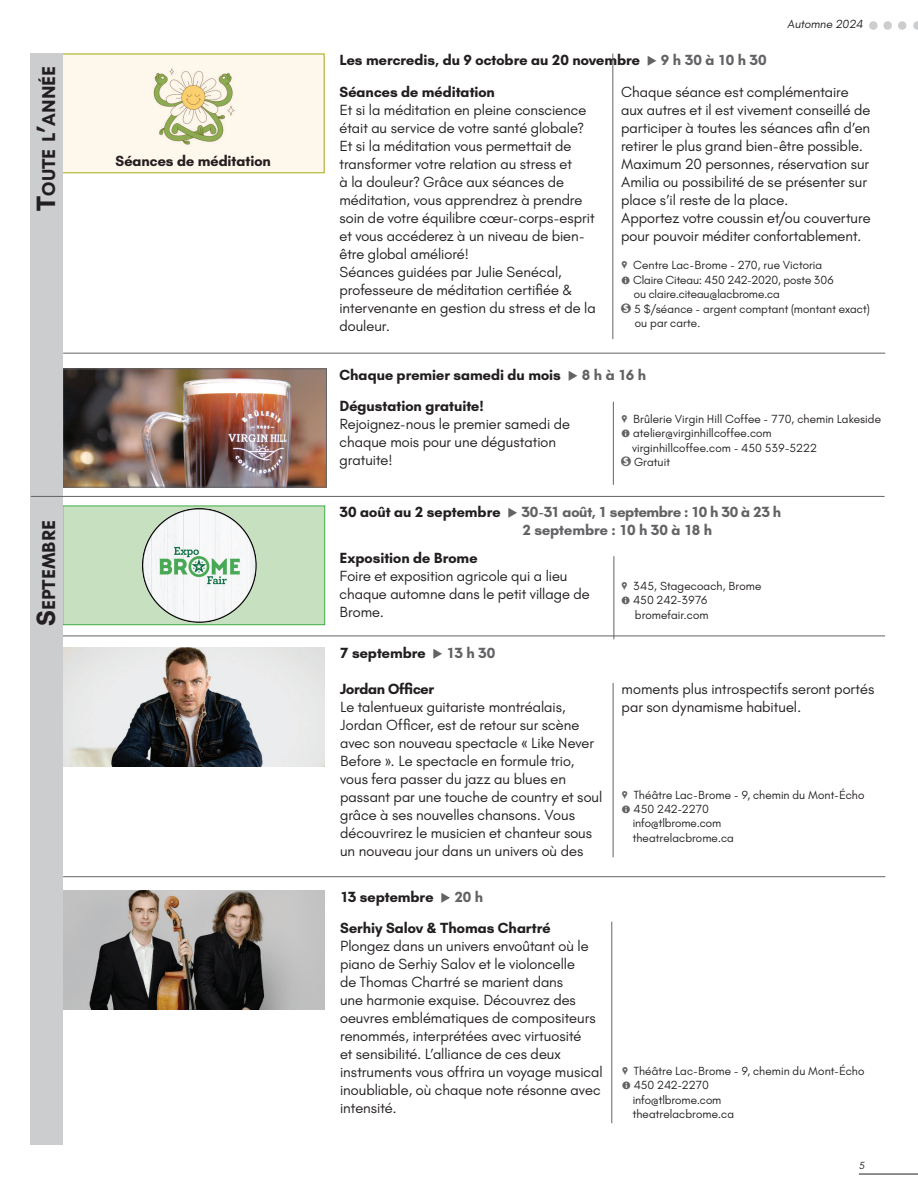
<style>
.page{position:relative;width:918px;height:1188px;background:#fff}
.page>*{position:absolute;margin:0;border:0;box-sizing:border-box;transform-origin:0 0}
.t1{font:700 18.9px "Glacial Indifference";color:#231f20}
.t2{font:15px/18px "Glacial Indifference";color:#231f20}
.t3{font:700 15px "Glacial Indifference";color:#231f20}
.t4{font:700 15px/18px "Glacial Indifference";color:#636366}
.t5{font:12px "Glacial Indifference";letter-spacing:.005em;color:#231f20}
.t6{font:10.5px "Glacial Indifference";color:#231f20}
.s1{font-size:27px}
.s2{color:#636366}
.s3{font-family:"Modern Pictograms";color:#636366}
.s4{font-family:"Circled";color:#636366}
.s5{color:#231f20}
.s6{font-family:"Arial Narrow"}
</style>
<div class="page">
<hr style="left:859px;top:1174px;width:59px;height:1px;background:#231f20">
<div style="left:869px;top:21px;width:9px;height:9px;background:#cccdcf;border-radius:50%"></div>
<div style="left:883px;top:21px;width:9px;height:9px;background:#cccdcf;border-radius:50%"></div>
<div style="left:898px;top:21px;width:9px;height:9px;background:#cccdcf;border-radius:50%"></div>
<svg style="left:913px;top:21px;width:5px;height:9px"></svg>
<img style="left:65px;top:371px;width:260px;height:114px">
<div style="left:63px;top:369px;width:264px;height:118px;border:1px solid #636366"></div>
<img style="left:64px;top:56px;width:258px;height:115px">
<img style="left:63px;top:647px;width:262px;height:119px">
<hr style="left:613px;top:54px;width:1px;height:285px;background:#636366">
<hr style="left:613px;top:402px;width:1px;height:83px;background:#636366">
<hr style="left:614px;top:556px;width:1px;height:83px;background:#636366">
<hr style="left:613px;top:683px;width:1px;height:174px;background:#636366">
<hr style="left:612px;top:922px;width:1px;height:201px;background:#636366">
<img style="left:63px;top:891px;width:261px;height:118px">
<hr style="left:63px;top:353px;width:822px;height:1px;background:#636366">
<hr style="left:63px;top:636px;width:822px;height:1px;background:#636366">
<hr style="left:63px;top:876px;width:822px;height:1px;background:#636366">
<div style="left:63px;top:506px;width:262px;height:119px;background:#c7e0bf"></div>
<img style="left:142px;top:508px;width:115px;height:115px">
<div style="left:63px;top:506px;width:262px;height:119px;border:1px solid #40ae49"></div>
<div style="left:31px;top:54px;width:32px;height:1091px;background:#cccdcf"></div>
<hr style="left:31px;top:496px;width:854px;height:1px;background:#636366">
<p class="t1" style="left:37px;top:211px;width:146px;rotate:-90deg"><span class="s1">T</span>oute l<span class="s1">’</span>année</p>
<p class="t3" style="left:115px;top:151px;width:157px">Séances de méditation</p>
<p class="t1" style="left:37px;top:626px;width:107px;rotate:-90deg"><span class="s1">S</span>eptembre</p>
<p class="t3" style="left:340px;top:51px;width:429px">Les mercredis, du 9 octobre au 20 novembre <span class="s2">◆ 9 h 30 à 10 h 30</span></p>
<p class="t5" style="left:787px;top:17px;width:79px">Automne 2024</p>
<p class="t3" style="left:340px;top:82px;width:157px">Séances de méditation</p>
<p class="t2" style="left:340px;top:100px;width:258px">Et si la méditation en pleine conscience était au service de votre santé globale?<br>Et si la méditation vous permettait de transformer votre relation au stress et<br>à la douleur? Grâce aux séances de méditation, vous apprendrez à prendre soin de votre équilibre cœur-corps-esprit et vous accéderez à un niveau de bien&shy;être global amélioré!<br>Séances guidées par Julie Senécal, professeure de méditation certifiée &amp; intervenante en gestion du stress et de la douleur.</p>
<p class="t2" style="left:621px;top:82px;width:251px">Chaque séance est complémentaire aux autres et il est vivement conseillé de participer à toutes les séances afin d’en retirer le plus grand bien-être possible.<br>Maximum 20 personnes, réservation sur Amilia ou possibilité de se présenter sur place s’il reste de la place.<br>Apportez votre coussin et/ou couverture pour pouvoir méditer confortablement.</p>
<p class="t5" style="left:621px;top:258px;width:203px"><span class="s3">,</span> Centre Lac-Brome - 270, rue Victoria</p>
<p class="t5" style="left:621px;top:273px;width:214px"><span class="s3">=</span> Claire Citeau: 450 242-2020, poste 306</p>
<p class="t5" style="left:634px;top:287px;width:147px">ou claire.citeau@lacbrome.ca</p>
<p class="t5" style="left:621px;top:301px;width:250px"><span class="s4">$</span> 5 $/séance - argent comptant (montant exact)</p>
<p class="t5" style="left:635px;top:316px;width:67px">ou par carte.</p>
<p class="t3" style="left:340px;top:366px;width:308px">Chaque premier samedi du mois <span class="s2">◆ 8 h à 16 h</span></p>
<p class="t3" style="left:340px;top:397px;width:146px">Dégustation gratuite!</p>
<p class="t2" style="left:340px;top:415px;width:232px">Rejoignez-nous le premier samedi de chaque mois pour une dégustation gratuite!</p>
<p class="t5" style="left:621px;top:412px;width:261px"><span class="s3">,</span> Brûlerie Virgin Hill Coffee - 770, chemin Lakeside</p>
<p class="t5" style="left:621px;top:426px;width:152px"><span class="s3">=</span> atelier@virginhillcoffee.com</p>
<p class="t5" style="left:632px;top:441px;width:186px">virginhillcoffee.com - 450 539-5222</p>
<p class="t5" style="left:621px;top:455px;width:50px"><span class="s4">$</span> Gratuit</p>
<p class="t4" style="left:522px;top:503px;width:260px;text-indent:-183px"><span class="s5">30 août au 2 septembre</span> ◆ 30-31 août, 1 septembre : 10 h 30 à 23 h<br>2 septembre : 10 h 30 à 18 h</p>
<p class="t3" style="left:340px;top:549px;width:140px">Exposition de Brome</p>
<p class="t2" style="left:340px;top:567px;width:252px">Foire et exposition agricole qui a lieu chaque automne dans le petit village de<br>Brome.</p>
<p class="t5" style="left:621px;top:579px;width:142px"><span class="s3">,</span> 345, Stagecoach, Brome</p>
<p class="t5" style="left:621px;top:593px;width:88px"><span class="s3">=</span> 450 242-3976</p>
<p class="t5" style="left:635px;top:607px;width:75px">bromefair.com</p>
<p class="t3" style="left:340px;top:644px;width:157px">7 septembre <span class="s2">◆ 13 h 30</span></p>
<p class="t3" style="left:340px;top:680px;width:96px">Jordan Officer</p>
<p class="t2" style="left:340px;top:698px;width:264px">Le talentueux guitariste montréalais, Jordan Officer, est de retour sur scène avec son nouveau spectacle <span class="s6">«</span> Like Never Before <span class="s6">»</span>. Le spectacle en formule trio, vous fera passer du jazz au blues en passant par une touche de country et soul grâce à ses nouvelles chansons. Vous découvrirez le musicien et chanteur sous un nouveau jour dans un univers où des</p>
<p class="t3" style="left:340px;top:888px;width:145px">13 septembre <span class="s2">◆ 20 h</span></p>
<p class="t3" style="left:340px;top:919px;width:212px">Serhiy Salov &amp; Thomas Chartré</p>
<p class="t2" style="left:340px;top:937px;width:264px">Plongez dans un univers envoûtant où le piano de Serhiy Salov et le violoncelle<br>de Thomas Chartré se marient dans<br>une harmonie exquise. Découvrez des oeuvres emblématiques de compositeurs renommés, interprétées avec virtuosité<br>et sensibilité. L’alliance de ces deux instruments vous offrira un voyage musical inoubliable, où chaque note résonne avec intensité.</p>
<p class="t2" style="left:622px;top:680px;width:254px">moments plus introspectifs seront portés par son dynamisme habituel.</p>
<p class="t5" style="left:622px;top:787px;width:244px"><span class="s3">,</span> Théâtre Lac-Brome - 9, chemin du Mont-Écho</p>
<p class="t5" style="left:622px;top:802px;width:89px"><span class="s3">=</span> 450 242-2270</p>
<p class="t5" style="left:633px;top:816px;width:90px">info@tlbrome.com</p>
<p class="t5" style="left:633px;top:830px;width:103px">theatrelacbrome.ca</p>
<p class="t5" style="left:622px;top:1063px;width:244px"><span class="s3">,</span> Théâtre Lac-Brome - 9, chemin du Mont-Écho</p>
<p class="t5" style="left:622px;top:1078px;width:89px"><span class="s3">=</span> 450 242-2270</p>
<p class="t5" style="left:633px;top:1092px;width:90px">info@tlbrome.com</p>
<p class="t5" style="left:633px;top:1107px;width:103px">theatrelacbrome.ca</p>
<p class="t6" style="left:859px;top:1159px;width:9px">5</p>
</div>
